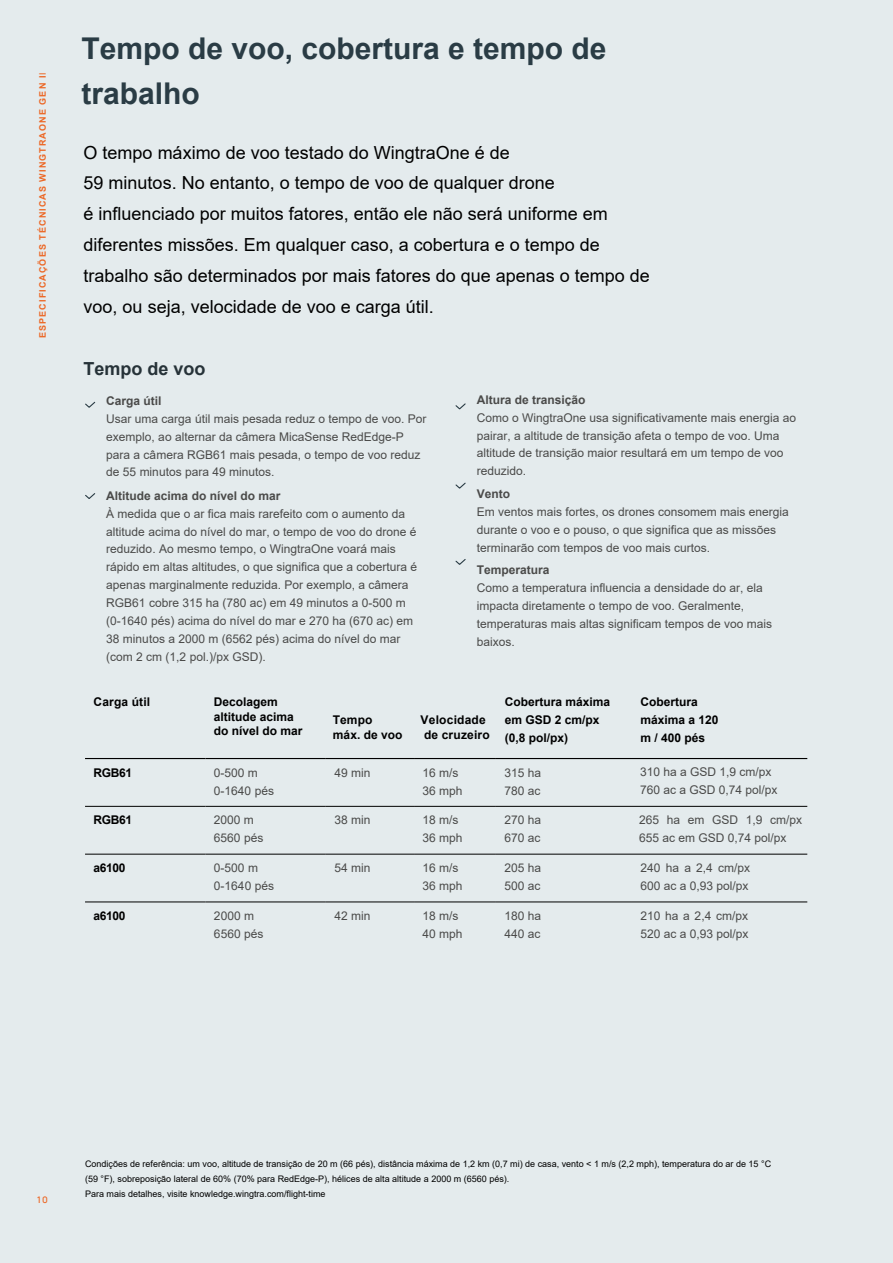
<style>
.page{position:relative;width:893px;height:1263px;background:#e4ebed}
.page>*{position:absolute;margin:0;border:0;box-sizing:border-box;transform-origin:0 0}
.t1{font:700 30px/44.2px "Arial";color:#2a3c45}
.t2{font:18px/30.9px "Arial";color:#000}
.t3{font:700 18px "Arial";color:#263238}
.t4{font:12px/18px "Arial";color:#4a4a49}
.t5{font:700 12px/14.4px "Arial";color:#000}
.t6{font:700 12px "Arial";color:#4a4a49}
.t7{font:9px/15px "Arial";color:#000}
.t8{font:700 9px "Arial";letter-spacing:.12em;color:#ec6725}
.t9{font:600 9px "Manrope";color:#ec6725}
.s1{font-family:"Manrope";font-weight:600}
</style>
<div class="page">
<hr style="left:205px;top:806px;width:121px;height:1px;background:#000">
<hr style="left:326px;top:806px;width:88px;height:1px;background:#000">
<hr style="left:414px;top:806px;width:82px;height:1px;background:#000">
<hr style="left:496px;top:806px;width:136px;height:1px;background:#000">
<hr style="left:632px;top:806px;width:175px;height:1px;background:#000">
<hr style="left:205px;top:854px;width:121px;height:1px;background:#000">
<hr style="left:326px;top:854px;width:88px;height:1px;background:#000">
<hr style="left:414px;top:854px;width:82px;height:1px;background:#000">
<hr style="left:496px;top:854px;width:136px;height:1px;background:#000">
<hr style="left:632px;top:854px;width:175px;height:1px;background:#000">
<hr style="left:85px;top:854px;width:120px;height:1px;background:#000">
<hr style="left:85px;top:902px;width:120px;height:1px;background:#000">
<hr style="left:205px;top:902px;width:121px;height:1px;background:#000">
<hr style="left:326px;top:902px;width:88px;height:1px;background:#000">
<hr style="left:414px;top:902px;width:82px;height:1px;background:#000">
<hr style="left:496px;top:902px;width:136px;height:1px;background:#000">
<hr style="left:632px;top:902px;width:175px;height:1px;background:#000">
<hr style="left:85px;top:758px;width:120px;height:1px;background:#000">
<hr style="left:205px;top:758px;width:121px;height:1px;background:#000">
<hr style="left:326px;top:758px;width:88px;height:1px;background:#000">
<hr style="left:414px;top:758px;width:82px;height:1px;background:#000">
<hr style="left:496px;top:758px;width:136px;height:1px;background:#000">
<hr style="left:632px;top:758px;width:175px;height:1px;background:#000">
<hr style="left:85px;top:806px;width:120px;height:1px;background:#000">
<svg style="left:85px;top:401px;width:11px;height:7px"></svg>
<svg style="left:85px;top:493px;width:11px;height:6px"></svg>
<svg style="left:455px;top:403px;width:11px;height:7px"></svg>
<svg style="left:455px;top:482px;width:11px;height:7px"></svg>
<svg style="left:455px;top:559px;width:11px;height:6px"></svg>
<p class="t8" style="left:36px;top:338px;width:267px;rotate:-90deg">ESPECIFICAÇÕES TÉCNICAS WINGTRAONE GEN I<span class="s1">I</span></p>
<h1 class="t1" style="left:81px;top:27px;width:527px">Tempo de voo, cobertura e tempo de trabalho</h1>
<p class="t2" style="left:84px;top:137px;width:568px">O tempo máximo de voo testado do WingtraOne é de<br>59 minutos. No entanto, o tempo de voo de qualquer drone<br>é influenciado por muitos fatores, então ele não será uniforme em diferentes missões. Em qualquer caso, a cobertura e o tempo de trabalho são determinados por mais fatores do que apenas o tempo de voo, ou seja, velocidade de voo e carga útil.</p>
<h2 class="t3" style="left:84px;top:356px;width:124px">Tempo de voo</h2>
<p class="t6" style="left:106px;top:392px;width:57px">Carga útil</p>
<p class="t4" style="left:106px;top:409px;width:322px">Usar uma carga útil mais pesada reduz o tempo de voo. Por exemplo, ao alternar da câmera MicaSense RedEdge-P para a câmera RGB61 mais pesada, o tempo de voo reduz de 55 minutos para 49 minutos.</p>
<p class="t6" style="left:106px;top:487px;width:176px">Altitude acima do nível do mar</p>
<p class="t4" style="left:106px;top:504px;width:312px">À medida que o ar fica mais rarefeito com o aumento da altitude acima do nível do mar, o tempo de voo do drone é reduzido. Ao mesmo tempo, o WingtraOne voará mais rápido em altas altitudes, o que significa que a cobertura é apenas marginalmente reduzida. Por exemplo, a câmera RGB61 cobre 315 ha (780 ac) em 49 minutos a 0-500 m (0-1640 pés) acima do nível do mar e 270 ha (670 ac) em 38 minutos a 2000 m (6562 pés) acima do nível do mar (com 2 cm (1,2 pol.)/px GSD).</p>
<p class="t6" style="left:477px;top:391px;width:110px">Altura de transição</p>
<p class="t4" style="left:477px;top:409px;width:321px">Como o WingtraOne usa significativamente mais energia ao pairar, a altitude de transição afeta o tempo de voo. Uma altitude de transição maior resultará em um tempo de voo reduzido.</p>
<p class="t6" style="left:477px;top:486px;width:35px">Vento</p>
<p class="t4" style="left:477px;top:503px;width:314px">Em ventos mais fortes, os drones consomem mais energia durante o voo e o pouso, o que significa que as missões terminarão com tempos de voo mais curtos.</p>
<p class="t6" style="left:477px;top:561px;width:74px">Temperatura</p>
<p class="t4" style="left:477px;top:579px;width:297px">Como a temperatura influencia a densidade do ar, ela impacta diretamente o tempo de voo. Geralmente, temperaturas mais altas significam tempos de voo mais baixos.</p>
<p class="t5" style="left:94px;top:695px;width:58px">Carga útil</p>
<p class="t5" style="left:214px;top:695px;width:90px">Decolagem altitude acima do nível do mar</p>
<p class="t5" style="left:333px;top:713px;width:71px">Tempo máx. de voo</p>
<p class="t5" style="left:421px;top:713px;width:71px">Velocidade de cruzeiro</p>
<p class="t5" style="left:505px;top:693px;width:107px;line-height:18px">Cobertura máxima em GSD 2 cm/px (0,8 pol/px)</p>
<p class="t5" style="left:640px;top:693px;width:80px;line-height:18px">Cobertura máxima a 120 m / 400 pés</p>
<p class="t5" style="left:94px;top:765px;width:40px">RGB61</p>
<p class="t4" style="left:214px;top:763px;width:62px">0-500 m<br>0-1640 pés</p>
<p class="t4" style="left:334px;top:763px;width:38px">49 min</p>
<p class="t4" style="left:423px;top:763px;width:42px">16 m/s<br>36 mph</p>
<p class="t4" style="left:504px;top:763px;width:38px">315 ha<br>780 ac</p>
<p class="t4" style="left:640px;top:763px;width:139px">310 ha a GSD 1,9 cm/px<br>760 ac a GSD 0,74 pol/px</p>
<p class="t5" style="left:94px;top:813px;width:40px">RGB61</p>
<p class="t4" style="left:214px;top:811px;width:51px">2000 m<br>6560 pés</p>
<p class="t4" style="left:334px;top:811px;width:38px">38 min</p>
<p class="t4" style="left:423px;top:811px;width:42px">18 m/s<br>36 mph</p>
<p class="t4" style="left:504px;top:811px;width:38px">270 ha<br>670 ac</p>
<p class="t4" style="left:639px;top:811px;width:164px">265 ha em GSD 1,9 cm/px<br>655 ac em GSD 0,74 pol/px</p>
<p class="t5" style="left:94px;top:861px;width:33px">a6100</p>
<p class="t4" style="left:214px;top:859px;width:62px">0-500 m<br>0-1640 pés</p>
<p class="t4" style="left:334px;top:859px;width:38px">54 min</p>
<p class="t4" style="left:423px;top:859px;width:42px">16 m/s<br>36 mph</p>
<p class="t4" style="left:504px;top:859px;width:38px">205 ha<br>500 ac</p>
<p class="t4" style="left:640px;top:859px;width:111px">240 ha a 2,4 cm/px<br>600 ac a 0,93 pol/px</p>
<p class="t5" style="left:94px;top:909px;width:33px">a6100</p>
<p class="t4" style="left:214px;top:907px;width:51px">2000 m<br>6560 pés</p>
<p class="t4" style="left:334px;top:907px;width:38px">42 min</p>
<p class="t4" style="left:423px;top:907px;width:42px">18 m/s<br>40 mph</p>
<p class="t4" style="left:504px;top:907px;width:38px">180 ha<br>440 ac</p>
<p class="t4" style="left:640px;top:907px;width:110px">210 ha a 2,4 cm/px<br>520 ac a 0,93 pol/px</p>
<p class="t9" style="left:37px;top:1193px;width:12px">10</p>
<p class="t7" style="left:85px;top:1156px;width:688px">Condições de referência: um voo, altitude de transição de 20 m (66 pés), distância máxima de 1,2 km (0,7 mi) de casa, vento &lt; 1 m/s (2,2 mph), temperatura do ar de 15 °C (59 °F), sobreposição lateral de 60% (70% para RedEdge-P), hélices de alta altitude a 2000 m (6560 pés).<br>Para mais detalhes, visite knowledge.wingtra.com/flight-time</p>
</div>
